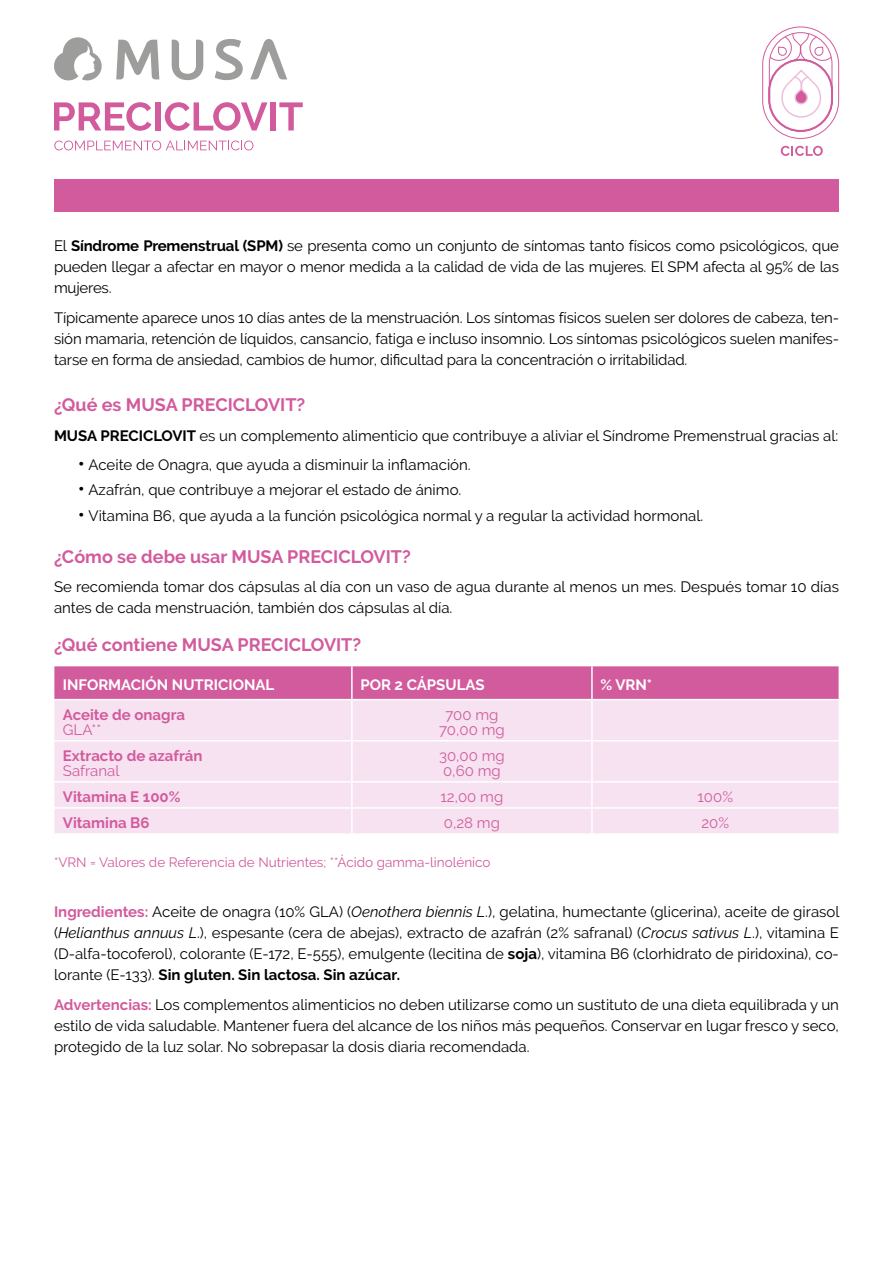
<style>
.page{position:relative;width:893px;height:1263px;background:#fff}
.page>*{position:absolute;margin:0;border:0;box-sizing:border-box;transform-origin:0 0}
.t1{font:700 18px "Raleway";color:#d25b9d}
.t2{font:15px/21px "Raleway";color:#000;text-align:justify}
.t3{font:15px/15px "Raleway";color:#d25b9d;text-align:center}
.t4{font:700 15px "Raleway";color:#d25b9d}
.t5{font:700 15px "Raleway";color:#fff}
.t6{font:13.5px "Raleway";color:#d25b9d}
.s1{font-weight:700}
.s2{font-weight:700;font-size:18px}
.s3{font-weight:700;color:#d25b9d}
.s4{font-style:italic}
</style>
<div class="page">
<div style="left:54px;top:179px;width:785px;height:33px;background:#d25b9d"></div>
<svg style="left:250px;top:39px;width:37px;height:40px"></svg>
<svg style="left:215px;top:39px;width:28px;height:41px"></svg>
<svg style="left:172px;top:40px;width:31px;height:40px"></svg>
<svg style="left:116px;top:40px;width:43px;height:39px"></svg>
<svg style="left:54px;top:37px;width:48px;height:43px"></svg>
<svg style="left:54px;top:141px;width:199px;height:9px"></svg>
<div style="left:54px;top:666px;width:785px;height:33px;background:#d25b9d"></div>
<div style="left:54px;top:700px;width:785px;height:133px;background:#f6e2f0"></div>
<hr style="left:351px;top:666px;width:2px;height:33px;background:#fff">
<hr style="left:591px;top:666px;width:2px;height:33px;background:#fff">
<hr style="left:351px;top:700px;width:2px;height:40px;background:#fff">
<hr style="left:591px;top:700px;width:2px;height:40px;background:#fff">
<hr style="left:54px;top:740px;width:298px;height:1px;background:#fff">
<hr style="left:352px;top:740px;width:240px;height:1px;background:#fff">
<hr style="left:351px;top:741px;width:2px;height:40px;background:#fff">
<hr style="left:592px;top:740px;width:247px;height:1px;background:#fff">
<hr style="left:591px;top:741px;width:2px;height:40px;background:#fff">
<hr style="left:54px;top:781px;width:298px;height:1px;background:#fff">
<hr style="left:352px;top:781px;width:240px;height:1px;background:#fff">
<hr style="left:351px;top:782px;width:2px;height:25px;background:#fff">
<hr style="left:592px;top:781px;width:247px;height:1px;background:#fff">
<hr style="left:591px;top:782px;width:2px;height:25px;background:#fff">
<hr style="left:54px;top:807px;width:298px;height:2px;background:#fff">
<hr style="left:352px;top:807px;width:240px;height:2px;background:#fff">
<hr style="left:351px;top:809px;width:2px;height:24px;background:#fff">
<hr style="left:592px;top:807px;width:247px;height:2px;background:#fff">
<hr style="left:591px;top:809px;width:2px;height:24px;background:#fff">
<svg style="left:781px;top:146px;width:42px;height:10px"></svg>
<svg style="left:54px;top:102px;width:97px;height:29px"></svg>
<div style="left:155px;top:102px;width:6px;height:28px;background:#d25b9d"></div>
<svg style="left:165px;top:102px;width:102px;height:29px"></svg>
<div style="left:270px;top:102px;width:6px;height:28px;background:#d25b9d"></div>
<svg style="left:279px;top:102px;width:24px;height:28px"></svg>
<svg style="left:763px;top:27px;width:76px;height:111px"></svg>
<div style="left:762px;top:27px;width:77px;height:112px;border:1px solid #d25b9d;border-radius:38px"></div>
<div style="left:769px;top:60px;width:63px;height:71px;background:#fff;border-radius:31px"></div>
<div style="left:768px;top:59px;width:65px;height:73px;border:2px solid #d25b9d;border-radius:31px"></div>
<svg style="left:769px;top:33px;width:63px;height:85px"></svg>
<p class="t2" style="left:54px;top:235px;width:786px">El <span class="s1">Síndrome Premenstrual (SPM)</span> se presenta como un conjunto de síntomas tanto físicos como psicológicos, que pueden llegar a afectar en mayor o menor medida a la calidad de vida de las mujeres. El SPM afecta al 95% de las mujeres.</p>
<p class="t2" style="left:54px;top:307px;width:786px">Típicamente aparece unos 10 días antes de la menstruación. Los síntomas físicos suelen ser dolores de cabeza, ten&shy;sión mamaria, retención de líquidos, cansancio, fatiga e incluso insomnio. Los síntomas psicológicos suelen manifes&shy;tarse en forma de ansiedad, cambios de humor, dificultad para la concentración o irritabilidad.</p>
<p class="t1" style="left:54px;top:394px;width:253px">¿Qué es MUSA PRECICLOVIT?</p>
<p class="t2" style="left:54px;top:425px;width:786px"><span class="s1">MUSA PRECICLOVIT</span> es un complemento alimenticio que contribuye a aliviar el Síndrome Premenstrual gracias al:</p>
<p class="t2" style="left:78px;top:454px;width:394px"><span class="s2">•</span> Aceite de Onagra, que ayuda a disminuir la inflamación.</p>
<p class="t2" style="left:78px;top:479px;width:385px"><span class="s2">•</span> Azafrán, que contribuye a mejorar el estado de ánimo.</p>
<p class="t2" style="left:78px;top:505px;width:627px"><span class="s2">•</span> Vitamina B6, que ayuda a la función psicológica normal y a regular la actividad hormonal.</p>
<p class="t1" style="left:54px;top:546px;width:358px">¿Cómo se debe usar MUSA PRECICLOVIT?</p>
<p class="t2" style="left:54px;top:576px;width:786px">Se recomienda tomar dos cápsulas al día con un vaso de agua durante al menos un mes. Después tomar 10 días antes de cada menstruación, también dos cápsulas al día.</p>
<p class="t1" style="left:54px;top:635px;width:309px">¿Qué contiene MUSA PRECICLOVIT?</p>
<p class="t5" style="left:63px;top:676px;width:213px">INFORMACIÓN NUTRICIONAL</p>
<p class="t5" style="left:360px;top:676px;width:126px">POR 2 CÁPSULAS</p>
<p class="t5" style="left:600px;top:676px;width:53px">% VRN*</p>
<p class="t4" style="left:63px;top:706px;width:124px">Aceite de onagra</p>
<p class="t3" style="left:63px;top:722px;width:40px">GLA**</p>
<p class="t3" style="left:439px;top:707px;width:67px">700 mg<br>70,00 mg</p>
<p class="t4" style="left:63px;top:747px;width:141px">Extracto de azafrán</p>
<p class="t3" style="left:63px;top:763px;width:58px">Safranal</p>
<p class="t3" style="left:439px;top:748px;width:67px;text-align:left">30,00 mg<br>0,60 mg</p>
<p class="t4" style="left:63px;top:788px;width:119px">Vitamina E 100%</p>
<p class="t3" style="left:440px;top:789px;width:64px">12,00 mg</p>
<p class="t3" style="left:697px;top:789px;width:37px">100%</p>
<p class="t4" style="left:63px;top:814px;width:88px">Vitamina B6</p>
<p class="t3" style="left:444px;top:815px;width:58px">0,28 mg</p>
<p class="t3" style="left:701px;top:815px;width:29px">20%</p>
<p class="t6" style="left:54px;top:854px;width:438px">*VRN = Valores de Referencia de Nutrientes; **Ácido gamma-linolénico</p>
<p class="t2" style="left:54px;top:901px;width:787px"><span class="s3">Ingredientes:</span> Aceite de onagra (10% GLA) (<span class="s4">Oenothera biennis L</span>.), gelatina, humectante (glicerina), aceite de girasol (<span class="s4">Helianthus annuus L</span>.), espesante (cera de abejas), extracto de azafrán (2% safranal) (<span class="s4">Crocus sativus L</span>.), vitamina E (D-alfa-tocoferol), colorante (E-172, E-555), emulgente (lecitina de <span class="s1">soja</span>), vitamina B6 (clorhidrato de piridoxina), co&shy;lorante (E-133). <span class="s1">Sin gluten. Sin lactosa. Sin azúcar.</span></p>
<p class="t2" style="left:54px;top:994px;width:786px"><span class="s3">Advertencias:</span> Los complementos alimenticios no deben utilizarse como un sustituto de una dieta equilibrada y un estilo de vida saludable. Mantener fuera del alcance de los niños más pequeños. Conservar en lugar fresco y seco, protegido de la luz solar. No sobrepasar la dosis diaria recomendada.</p>
</div>
